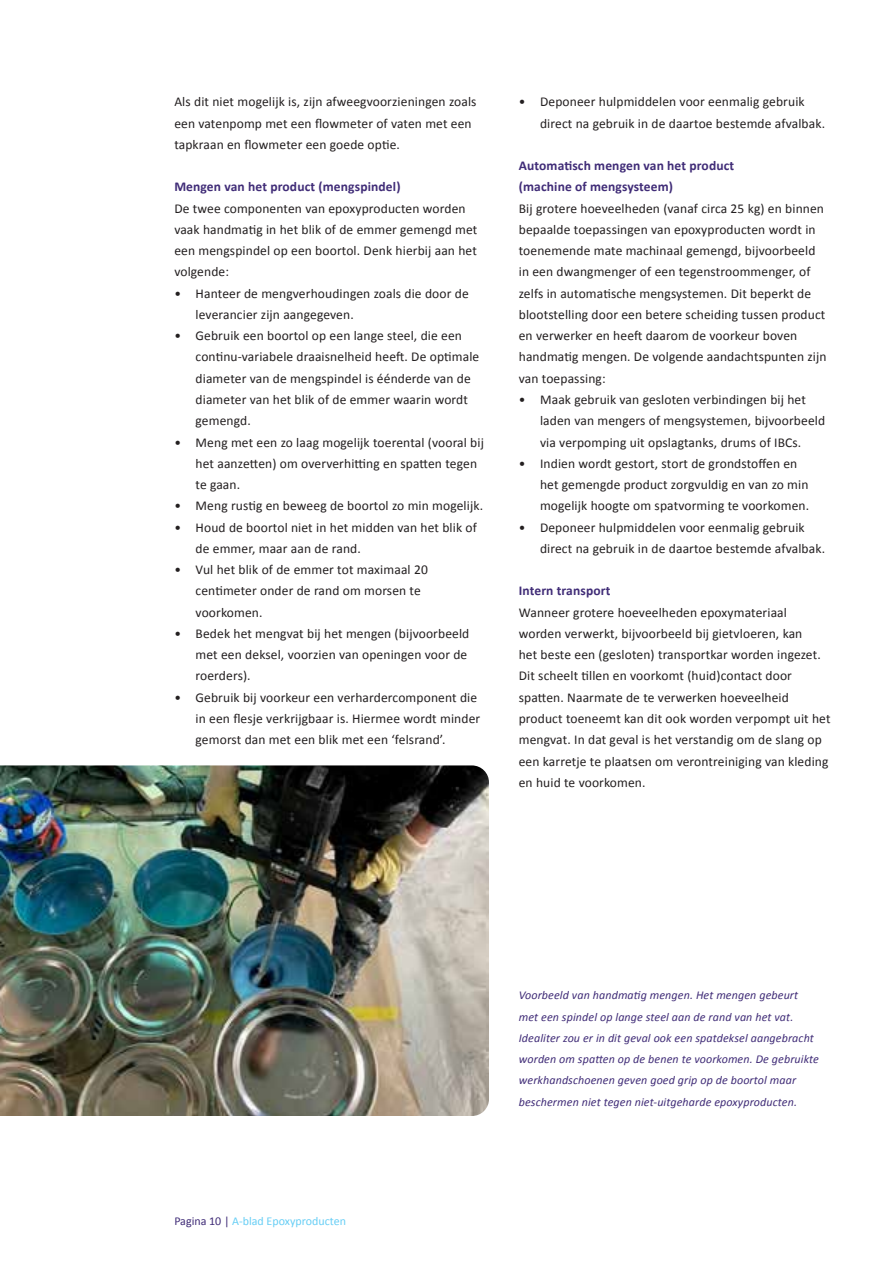
<style>
.page{position:relative;width:893px;height:1263px;background:#fff}
.page>*{position:absolute;margin:0;border:0;box-sizing:border-box;transform-origin:0 0}
.t1{font:13.5px/21.3px "Calibri";letter-spacing:.01em;color:#231f20}
.t2{font:700 13.5px/21.3px "Calibri";letter-spacing:.01em;color:#402c77}
.t3{font:italic 12px/21.3px "Calibri";letter-spacing:.01em;color:#402c77}
.t4{font:12px "Calibri";color:#67cef5}
.s1{color:#402c77}
</style>
<div class="page">
<img style="left:0;top:765px;width:489px;height:351px">
<p class="t1" style="left:174px;top:91px;width:304px">Als dit niet mogelijk is, zijn afweegvoorzieningen zoals een vatenpomp met een flowmeter of vaten met een tapkraan en flowmeter een goede optie.</p>
<p class="t2" style="left:174px;top:176px;width:228px">Mengen van het product (mengspindel)</p>
<p class="t1" style="left:174px;top:197px;width:305px">De twee componenten van epoxyproducten worden vaak handmatig in het blik of de emmer gemengd met een mengspindel op een boortol. Denk hierbij aan het volgende:</p>
<p class="t1" style="left:196px;top:282px;width:275px;text-indent:-21px">• Hanteer de mengverhoudingen zoals die door de leverancier zijn aangegeven.</p>
<p class="t1" style="left:196px;top:325px;width:285px;text-indent:-21px">• Gebruik een boortol op een lange steel, die een continu-variabele draaisnelheid heeft. De optimale diameter van de mengspindel is éénderde van de diameter van het blik of de emmer waarin wordt gemengd.</p>
<p class="t1" style="left:196px;top:431px;width:290px;text-indent:-21px">• Meng met een zo laag mogelijk toerental (vooral bij het aanzetten) om oververhitting en spatten tegen te gaan.</p>
<p class="t1" style="left:174px;top:495px;width:310px">• Meng rustig en beweeg de boortol zo min mogelijk.</p>
<p class="t1" style="left:196px;top:516px;width:283px;text-indent:-21px">• Houd de boortol niet in het midden van het blik of de emmer, maar aan de rand.</p>
<p class="t1" style="left:196px;top:559px;width:234px;text-indent:-21px">• Vul het blik of de emmer tot maximaal 20 centimeter onder de rand om morsen te voorkomen.</p>
<p class="t1" style="left:196px;top:622px;width:275px;text-indent:-21px">• Bedek het mengvat bij het mengen (bijvoorbeeld met een deksel, voorzien van openingen voor de roerders).</p>
<p class="t1" style="left:196px;top:686px;width:286px;text-indent:-21px">• Gebruik bij voorkeur een verhardercomponent die in een flesje verkrijgbaar is. Hiermee wordt minder gemorst dan met een blik met een ‘felsrand’.</p>
<p class="t1" style="left:540px;top:91px;width:287px;text-indent:-21px">• Deponeer hulpmiddelen voor eenmalig gebruik direct na gebruik in de daartoe bestemde afvalbak.</p>
<p class="t2" style="left:519px;top:154px;width:217px">Automatisch mengen van het product (machine of mengsysteem)</p>
<p class="t1" style="left:519px;top:197px;width:309px">Bij grotere hoeveelheden (vanaf circa 25 kg) en binnen bepaalde toepassingen van epoxyproducten wordt in toenemende mate machinaal gemengd, bijvoorbeeld in een dwangmenger of een tegenstroommenger, of zelfs in automatische mengsystemen. Dit beperkt de blootstelling door een betere scheiding tussen product en verwerker en heeft daarom de voorkeur boven handmatig mengen. De volgende aandachtspunten zijn van toepassing:</p>
<p class="t1" style="left:540px;top:388px;width:287px;text-indent:-21px">• Maak gebruik van gesloten verbindingen bij het laden van mengers of mengsystemen, bijvoorbeeld via verpomping uit opslagtanks, drums of IBCs.</p>
<p class="t1" style="left:540px;top:452px;width:271px;text-indent:-21px">• Indien wordt gestort, stort de grondstoffen en het gemengde product zorgvuldig en van zo min mogelijk hoogte om spatvorming te voorkomen.</p>
<p class="t1" style="left:540px;top:516px;width:287px;text-indent:-21px">• Deponeer hulpmiddelen voor eenmalig gebruik direct na gebruik in de daartoe bestemde afvalbak.</p>
<p class="t2" style="left:519px;top:580px;width:93px">Intern transport</p>
<p class="t1" style="left:519px;top:601px;width:313px">Wanneer grotere hoeveelheden epoxymateriaal worden verwerkt, bijvoorbeeld bij gietvloeren, kan<br>het beste een (gesloten) transportkar worden ingezet.<br>Dit scheelt tillen en voorkomt (huid)contact door spatten. Naarmate de te verwerken hoeveelheid product toeneemt kan dit ook worden verpompt uit het mengvat. In dat geval is het verstandig om de slang op een karretje te plaatsen om verontreiniging van kleding en huid te voorkomen.</p>
<p class="t4" style="left:174px;top:1213px;width:173px"><span class="s1">Pagina 10 |</span> A-blad Epoxyproducten</p>
<p class="t3" style="left:519px;top:984px;width:302px">Voorbeeld van handmatig mengen. Het mengen gebeurt met een spindel op lange steel aan de rand van het vat.<br>Idealiter zou er in dit geval ook een spatdeksel aangebracht worden om spatten op de benen te voorkomen. De gebruikte werkhandschoenen geven goed grip op de boortol maar beschermen niet tegen niet-uitgeharde epoxyproducten.</p>
</div>
